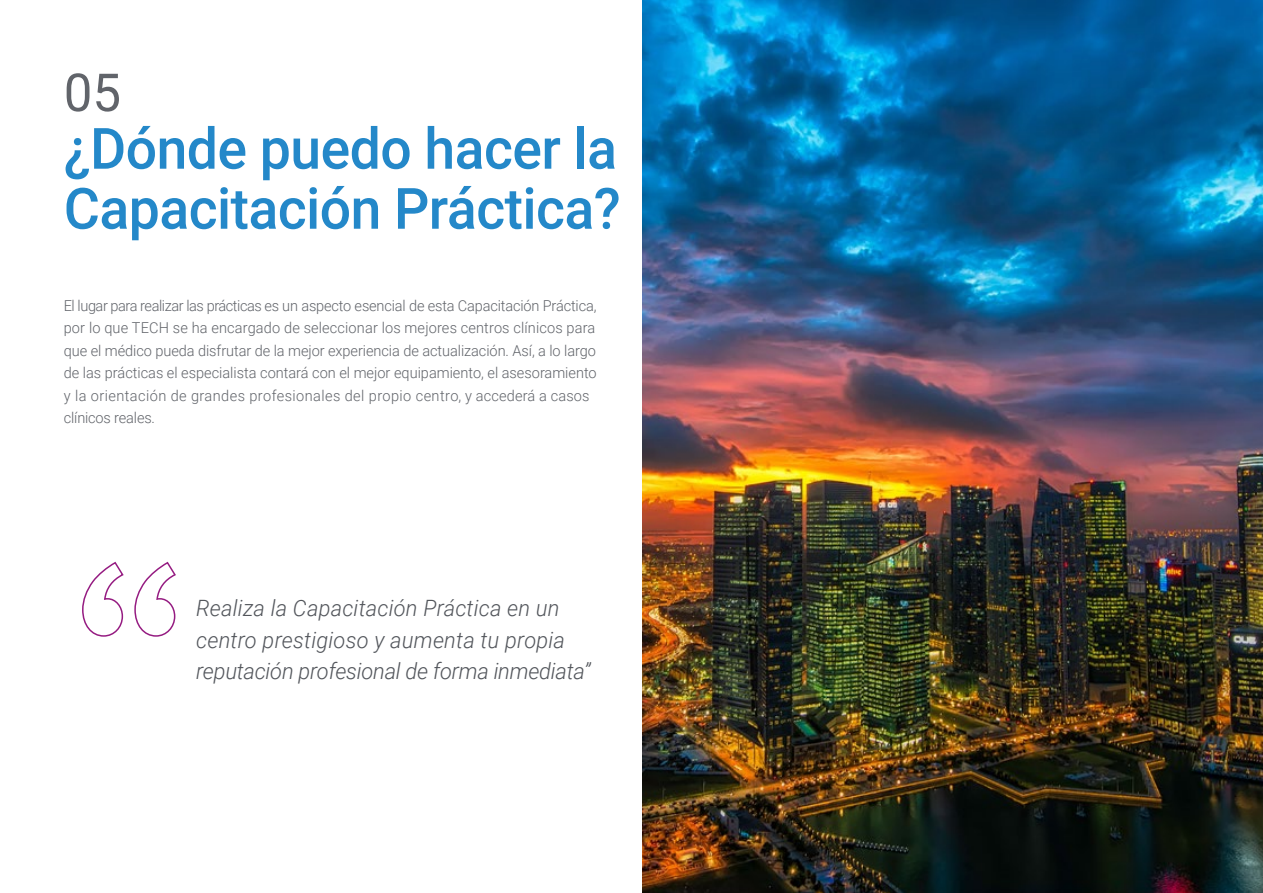
<style>
.page{position:relative;width:1263px;height:893px;background:#fff}
.page>*{position:absolute;margin:0;border:0;box-sizing:border-box;transform-origin:0 0}
.t1{font:500 57px/60px "Roboto";letter-spacing:-.01em;color:#2488c9}
.t2{font:52.5px "Roboto";color:#61646a}
.t3{font:italic 300 22.5px/31.5px "Roboto";letter-spacing:.01em;color:#52555b}
.t4{font:300 15px/22.5px "Roboto";color:#61646a}
</style>
<div class="page">
<svg style="left:82px;top:561px;width:94px;height:76px"></svg>
<img style="left:642px;top:0;width:621px;height:893px">
<h2 class="t2" style="left:64px;top:56px;width:59px">05</h2>
<h1 class="t1" style="left:64px;top:116px;width:558px">¿Dónde puedo hacer la<br>Capacitación Práctica?</h1>
<p class="t4" style="left:64px;top:293px;width:534px">El lugar para realizar las prácticas es un aspecto esencial de esta Capacitación Práctica, por lo que TECH se ha encargado de seleccionar los mejores centros clínicos para que el médico pueda disfrutar de la mejor experiencia de actualización. Así, a lo largo de las prácticas el especialista contará con el mejor equipamiento, el asesoramiento y la orientación de grandes profesionales del propio centro, y accederá a casos clínicos reales.</p>
<h3 class="t3" style="left:196px;top:592px;width:396px">Realiza la Capacitación Práctica en un centro prestigioso y aumenta tu propia reputación profesional de forma inmediata”</h3>
</div>
